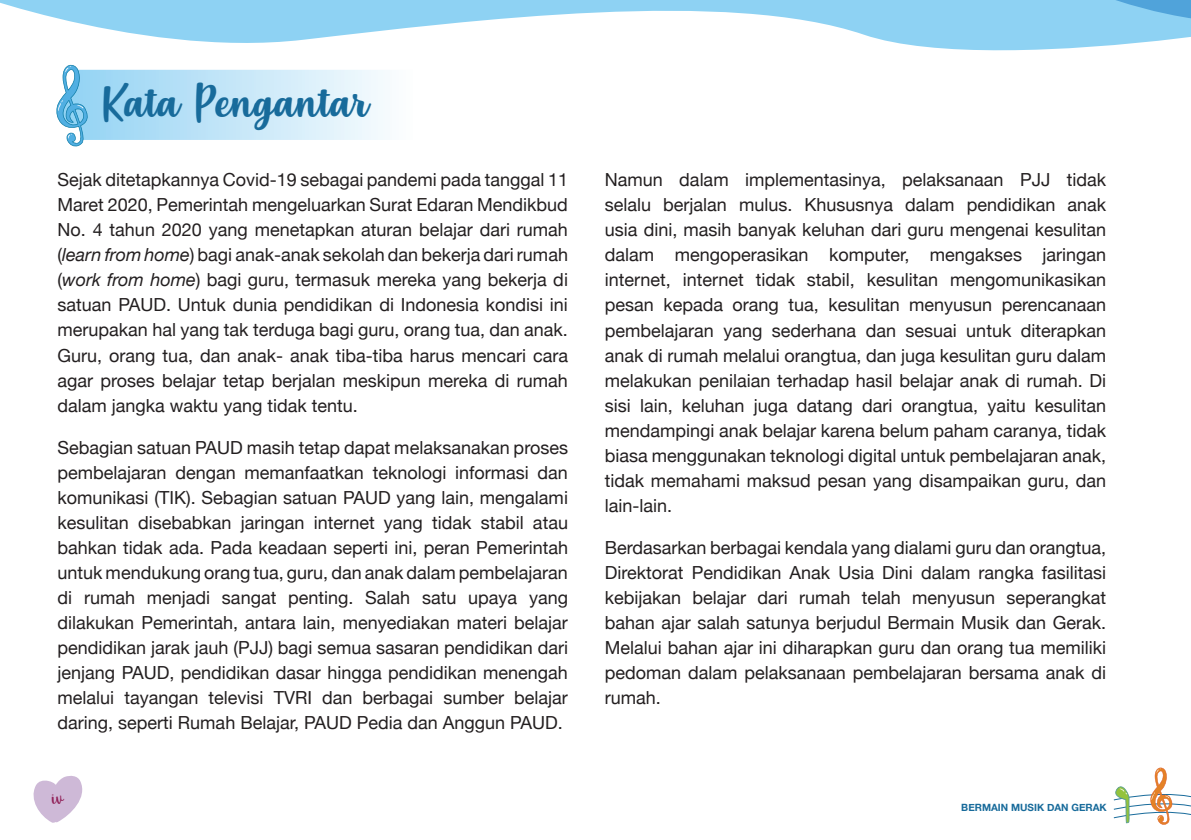
<style>
.page{position:relative;width:1191px;height:840px;background:#fff}
.page>*{position:absolute;margin:0;border:0;box-sizing:border-box;transform-origin:0 0}
.t1{font:42px "Misses";color:#186b9b;scale:1.14 1}
.t2{font:32px "Beautiful Mess";color:#901f57}
.t3{font:18px/25px "Helvetica Neue";color:#231f20;text-align:justify}
.t4{font:700 10px "Helvetica Neue";color:#186b9b}
.s1{font-style:italic}
</style>
<div class="page">
<svg style="left:33px;top:776px;width:50px;height:46px"></svg>
<svg style="left:0;top:0;width:1071px;height:51px;fill:#8ed2f3"></svg>
<svg style="left:1071px;top:0;width:120px;height:48px;background:#91d0f0"></svg>
<svg style="left:1113px;top:767px;width:78px;height:58px"></svg>
<svg style="left:56px;top:64px;width:329px;height:83px"></svg>
<h1 class="t1" style="left:100px;top:74px;width:237px">Kata Pengantar</h1>
<p class="t3" style="left:58px;top:168px;width:512px">Sejak ditetapkannya Covid-19 sebagai pandemi pada tanggal 11<br>Maret 2020, Pemerintah mengeluarkan Surat Edaran Mendikbud No. 4 tahun 2020 yang menetapkan aturan belajar dari rumah (<span class="s1">learn from home</span>) bagi anak-anak sekolah dan bekerja dari rumah (<span class="s1">work from home</span>) bagi guru, termasuk mereka yang bekerja di satuan PAUD. Untuk dunia pendidikan di Indonesia kondisi ini merupakan hal yang tak terduga bagi guru, orang tua, dan anak.<br>Guru, orang tua, dan anak- anak tiba-tiba harus mencari cara agar proses belajar tetap berjalan meskipun mereka di rumah dalam jangka waktu yang tidak tentu.</p>
<p class="t3" style="left:58px;top:435px;width:512px">Sebagian satuan PAUD masih tetap dapat melaksanakan proses pembelajaran dengan memanfaatkan teknologi informasi dan komunikasi (TIK). Sebagian satuan PAUD yang lain, mengalami kesulitan disebabkan jaringan internet yang tidak stabil atau bahkan tidak ada. Pada keadaan seperti ini, peran Pemerintah untuk mendukung orang tua, guru, dan anak dalam pembelajaran di rumah menjadi sangat penting. Salah satu upaya yang dilakukan Pemerintah, antara lain, menyediakan materi belajar pendidikan jarak jauh (PJJ) bagi semua sasaran pendidikan dari jenjang PAUD, pendidikan dasar hingga pendidikan menengah melalui tayangan televisi TVRI dan berbagai sumber belajar daring, seperti Rumah Belajar, PAUD Pedia dan Anggun PAUD.</p>
<h2 class="t2" style="left:52px;top:773px;width:13px">iv</h2>
<p class="t3" style="left:605px;top:168px;width:503px">Namun dalam implementasinya, pelaksanaan PJJ tidak selalu berjalan mulus. Khususnya dalam pendidikan anak usia dini, masih banyak keluhan dari guru mengenai kesulitan dalam mengoperasikan komputer, mengakses jaringan internet, internet tidak stabil, kesulitan mengomunikasikan pesan kepada orang tua, kesulitan menyusun perencanaan pembelajaran yang sederhana dan sesuai untuk diterapkan anak di rumah melalui orangtua, dan juga kesulitan guru dalam melakukan penilaian terhadap hasil belajar anak di rumah. Di sisi lain, keluhan juga datang dari orangtua, yaitu kesulitan mendampingi anak belajar karena belum paham caranya, tidak biasa menggunakan teknologi digital untuk pembelajaran anak, tidak memahami maksud pesan yang disampaikan guru, dan lain-lain.</p>
<p class="t3" style="left:605px;top:535px;width:503px">Berdasarkan berbagai kendala yang dialami guru dan orangtua, Direktorat Pendidikan Anak Usia Dini dalam rangka fasilitasi kebijakan belajar dari rumah telah menyusun seperangkat bahan ajar salah satunya berjudul Bermain Musik dan Gerak.<br>Melalui bahan ajar ini diharapkan guru dan orang tua memiliki pedoman dalam pelaksanaan pembelajaran bersama anak di rumah.</p>
<p class="t4" style="left:961px;top:799px;width:147px">BERMAIN MUSIK DAN GERAK</p>
</div>
